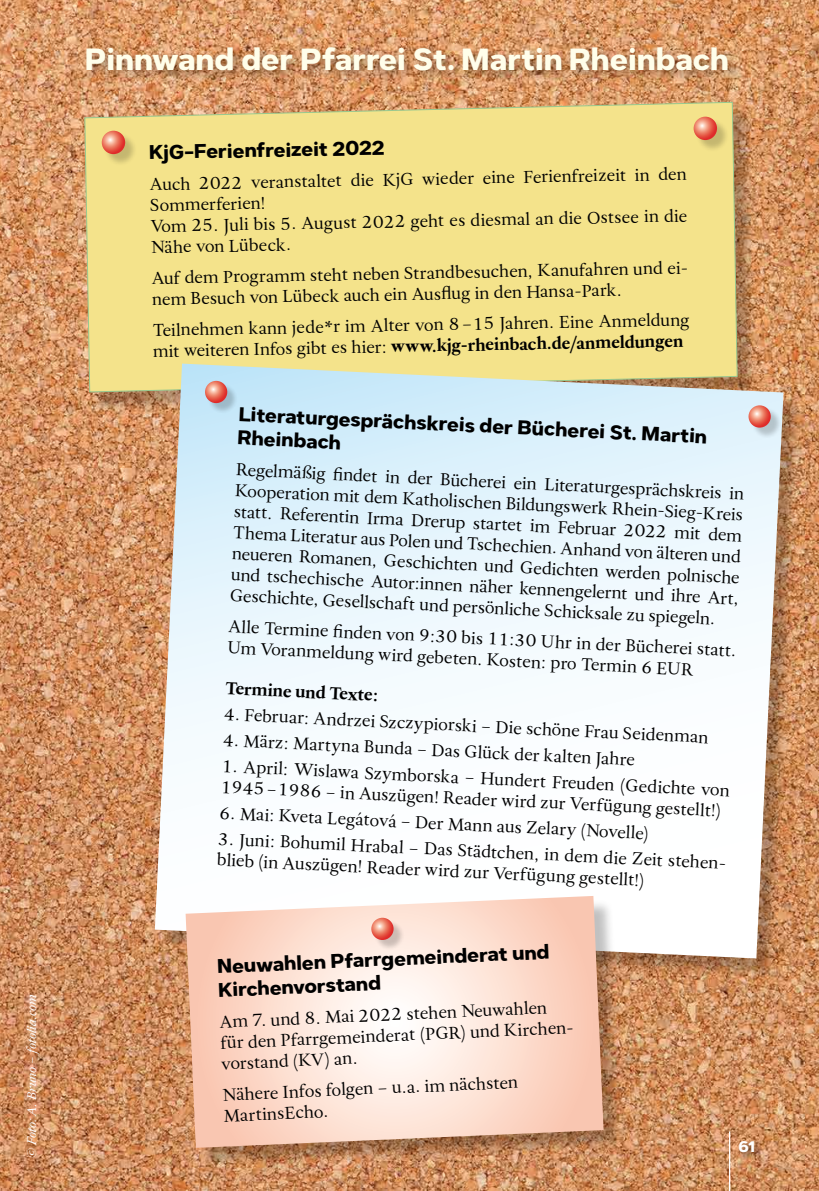
<style>
.page{position:relative;width:819px;height:1191px;background:#fff}
.page>*{position:absolute;margin:0;border:0;box-sizing:border-box;transform-origin:0 0}
.t1{font:700 29.75px "Dexa Pro";color:#fffeea}
.t2{font:700 19.25px/24.3px "Dexa Pro";color:#000}
.t3{font:16.62px/21px "Allrounder Antiqua";color:#000}
.t4{font:700 16.62px "Allrounder Antiqua";color:#000}
.t5{font:700 14.88px "Dexa Pro";color:#fff}
.t6{font:italic 12.25px "Allrounder Antiqua";letter-spacing:-.01em;color:#fff}
.s1{font-weight:700}
</style>
<div class="page">
<img style="left:1px;top:0;width:818px;height:1191px">
<hr style="left:729px;top:1131px;width:1px;height:60px;background:#fff">
<div style="left:737px;top:1139px;width:25px;height:22px;background:#000;opacity:.5"></div>
<div style="left:81px;top:42px;width:659px;height:42px;background:#000;opacity:.4"></div>
<div style="left:87px;top:105px;width:670px;height:307px;background:#000;opacity:.25"></div>
<div style="left:84px;top:101px;width:654px;height:292px;background:#f4e38b"></div>
<div style="left:104px;top:132px;width:34px;height:34px;background:#000;opacity:.2"></div>
<svg style="left:102px;top:131px;width:23px;height:23px"></svg>
<div style="left:695px;top:118px;width:34px;height:34px;background:#000;opacity:.2"></div>
<svg style="left:693px;top:117px;width:24px;height:23px"></svg>
<div style="left:158px;top:367px;width:645px;height:611px;background:#000;opacity:.25"></div>
<svg style="left:155px;top:363px;width:628px;height:595px"></svg>
<div style="left:207px;top:383px;width:32px;height:31px;background:#000;opacity:.2"></div>
<svg style="left:205px;top:381px;width:22px;height:22px"></svg>
<div style="left:750px;top:407px;width:32px;height:32px;background:#000;opacity:.2"></div>
<svg style="left:748px;top:405px;width:23px;height:23px"></svg>
<img style="left:0;top:0;width:1px;height:1191px">
<div style="left:189px;top:898px;width:434px;height:270px;background:#000;opacity:.25"></div>
<svg style="left:185px;top:896px;width:418px;height:251px;background:#f8d9ca"></svg>
<div style="left:373px;top:919px;width:32px;height:32px;background:#000;opacity:.2"></div>
<svg style="left:371px;top:917px;width:22px;height:23px"></svg>
<p class="t6" style="left:22px;top:1158px;width:165px;rotate:-90deg">© Foto: A. Bruno – fotolia.com</p>
<h1 class="t1" style="left:85px;top:42px;width:645px">Pinnwand der Pfarrei St. Martin Rheinbach</h1>
<p class="t2" style="left:149px;top:140px;width:237px;rotate:-1deg">KjG-Ferienfreizeit 2022</p>
<p class="t3" style="left:149px;top:172px;width:538px;rotate:-1deg">Auch 2022 veranstaltet die KjG wieder eine Ferienfreizeit in den Sommerferien!<br>Vom 25. Juli bis 5. August 2022 geht es diesmal an die Ostsee in die Nähe von Lübeck.</p>
<p class="t3" style="left:151px;top:266px;width:539px;rotate:-1deg">Auf dem Programm steht neben Strandbesuchen, Kanufahren und ei&shy;nem Besuch von Lübeck auch ein Ausfl ug in den Hansa-Park.</p>
<p class="t3" style="left:152px;top:318px;width:538px;rotate:-1deg">Teilnehmen kann jede*r im Alter von 8–15 Jahren. Eine Anmeldung mit weiteren Infos gibt es hier: <span class="s1">www.kjg-rheinbach.de/anmeldungen</span></p>
<p class="t2" style="left:239px;top:401px;width:470px;rotate:3deg">Literaturgesprächskreis der Bücherei St. Martin<br>Rheinbach</p>
<p class="t3" style="left:237px;top:456px;width:510px;text-align:justify;rotate:3deg">Regelmäßig fi ndet in der Bücherei ein Literaturgesprächskreis in Kooperation mit dem Katholischen Bildungswerk Rhein-Sieg-Kreis statt. Referentin Irma Drerup startet im Februar 2022 mit dem Thema Literatur aus Polen und Tschechien. Anhand von älteren und neueren Romanen, Geschichten und Gedichten werden polnische und tschechische Autor:innen näher kennengelernt und ihre Art, Geschichte, Gesellschaft und persönliche Schicksale zu spiegeln.</p>
<p class="t3" style="left:229px;top:613px;width:510px;rotate:3deg">Alle Termine fi nden von 9:30 bis 11:30 Uhr in der Bücherei statt.<br>Um Voranmeldung wird gebeten. Kosten: pro Termin 6 EUR</p>
<p class="t4" style="left:226px;top:673px;width:154px;rotate:3deg">Termine und Texte:</p>
<p class="t3" style="left:225px;top:701px;width:486px;rotate:3deg">4. Februar: Andrzei Szczypiorski – Die schöne Frau Seidenman</p>
<p class="t3" style="left:224px;top:727px;width:414px;rotate:3deg">4. März: Martyna Bunda – Das Glück der kalten Jahre</p>
<p class="t3" style="left:222px;top:753px;width:510px;rotate:3deg">1. April: Wislawa Szymborska – Hundert Freuden (Gedichte von<br>1945–1986 – in Auszügen! Reader wird zur Verfügung gestellt!)</p>
<p class="t3" style="left:220px;top:800px;width:431px;rotate:3deg">6. Mai: Kveta Legátová – Der Mann aus Zelary (Novelle)</p>
<p class="t3" style="left:219px;top:825px;width:510px;rotate:3deg">3. Juni: Bohumil Hrabal – Das Städtchen, in dem die Zeit stehen&shy;blieb (in Auszügen! Reader wird zur Verfügung gestellt!)</p>
<p class="t2" style="left:217px;top:953px;width:334px;rotate:-2deg">Neuwahlen Pfarrgemeinderat und<br>Kirchenvorstand</p>
<p class="t3" style="left:218px;top:1012px;width:356px;line-height:20.5px;rotate:-3deg">Am 7. und 8. Mai 2022 stehen Neuwahlen für den Pfarrgemeinderat (PGR) und Kirchen&shy;vorstand (KV) an.</p>
<p class="t3" style="left:222px;top:1084px;width:297px;line-height:20.3px;rotate:-3deg">Nähere Infos folgen – u.a. im nächsten<br>MartinsEcho.</p>
<p class="t5" style="left:738px;top:1137px;width:18px">61</p>
</div>
